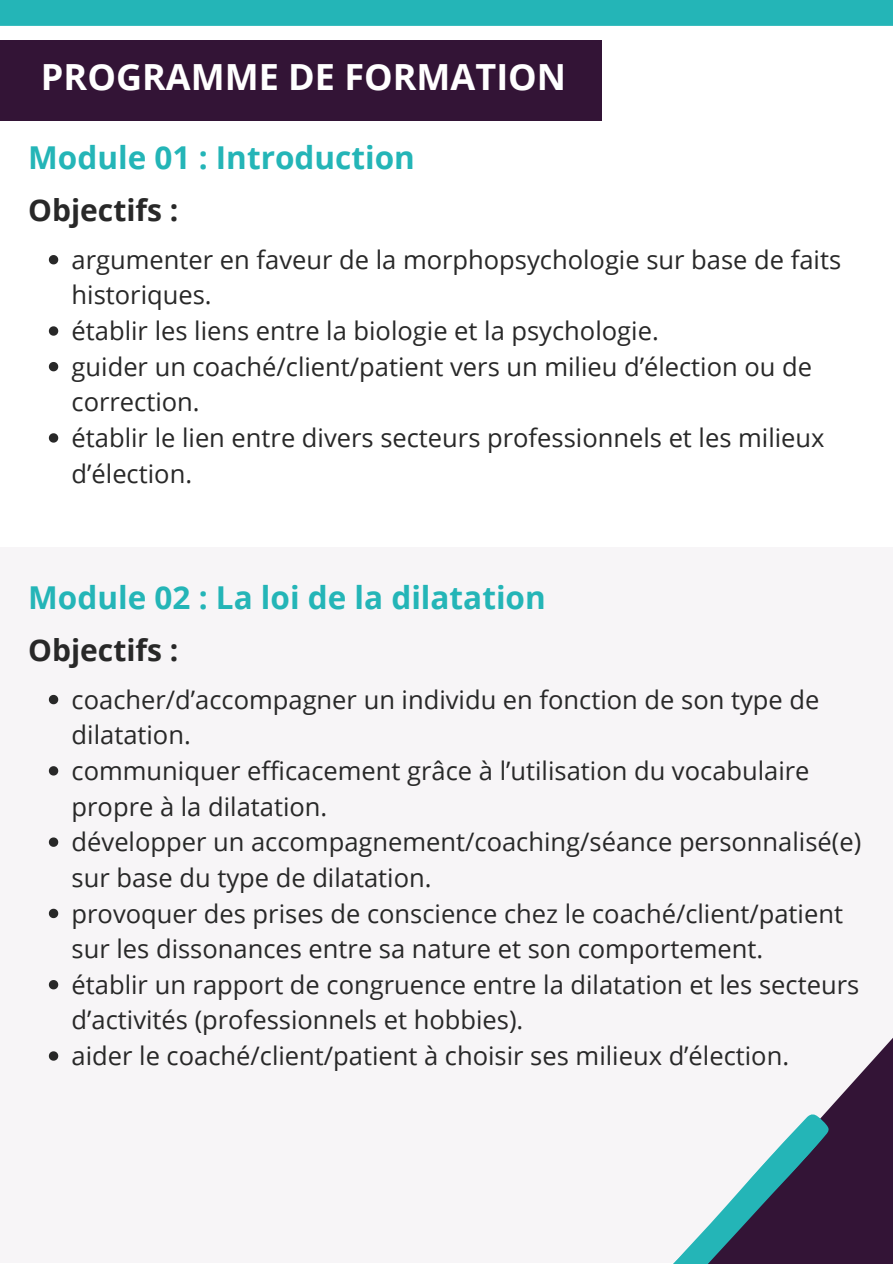
<style>
.page{position:relative;width:893px;height:1264px;background:#fff}
.page>*{position:absolute;margin:0;border:0;box-sizing:border-box;transform-origin:0 0}
.t1{font:700 36px "Open Sans";color:#fff}
.t2{font:700 31.5px "Open Sans";color:#24b5b7}
.t3{font:700 30px "Open Sans";color:#282828}
.t4{font:25.5px/35.7px "Open Sans";color:#282828}
</style>
<div class="page">
<div style="left:0;top:40px;width:601px;height:80px;background:#331436"></div>
<div style="left:0;top:547px;width:892px;height:716px;background:#f7f5f7"></div>
<svg style="left:826px;top:1039px;width:66px;height:224px;fill:#331436"></svg>
<svg style="left:674px;top:1112px;width:154px;height:151px"></svg>
<div style="left:0;top:0;width:892px;height:26px;background:#24b5b7"></div>
<svg style="left:49px;top:255px;width:9px;height:9px"></svg>
<svg style="left:49px;top:326px;width:9px;height:10px"></svg>
<svg style="left:49px;top:362px;width:9px;height:9px"></svg>
<svg style="left:49px;top:433px;width:9px;height:9px"></svg>
<svg style="left:49px;top:695px;width:9px;height:9px"></svg>
<svg style="left:49px;top:766px;width:9px;height:9px"></svg>
<svg style="left:49px;top:837px;width:9px;height:9px"></svg>
<svg style="left:49px;top:908px;width:9px;height:10px"></svg>
<svg style="left:49px;top:980px;width:9px;height:9px"></svg>
<svg style="left:49px;top:1051px;width:9px;height:9px"></svg>
<h1 class="t1" style="left:41px;top:52px;width:526px">PROGRAMME DE FORMATION</h1>
<p class="t2" style="left:28px;top:136px;width:388px">Module 01 : Introduction</p>
<p class="t3" style="left:28px;top:189px;width:152px">Objectifs :</p>
<p class="t4" style="left:72px;top:241px;width:771px">argumenter en faveur de la morphopsychologie sur base de faits historiques.<br>établir les liens entre la biologie et la psychologie.<br>guider un coaché/client/patient vers un milieu d’élection ou de correction.<br>établir le lien entre divers secteurs professionnels et les milieux d’élection.</p>
<p class="t2" style="left:28px;top:575px;width:519px">Module 02 : La loi de la dilatation</p>
<p class="t3" style="left:28px;top:629px;width:152px">Objectifs :</p>
<p class="t4" style="left:72px;top:681px;width:791px">coacher/d’accompagner un individu en fonction de son type de dilatation.<br>communiquer efficacement grâce à l’utilisation du vocabulaire propre à la dilatation.<br>développer un accompagnement/coaching/séance personnalisé(e) sur base du type de dilatation.<br>provoquer des prises de conscience chez le coaché/client/patient sur les dissonances entre sa nature et son comportement.<br>établir un rapport de congruence entre la dilatation et les secteurs d’activités (professionnels et hobbies).<br>aider le coaché/client/patient à choisir ses milieux d’élection.</p>
</div>
